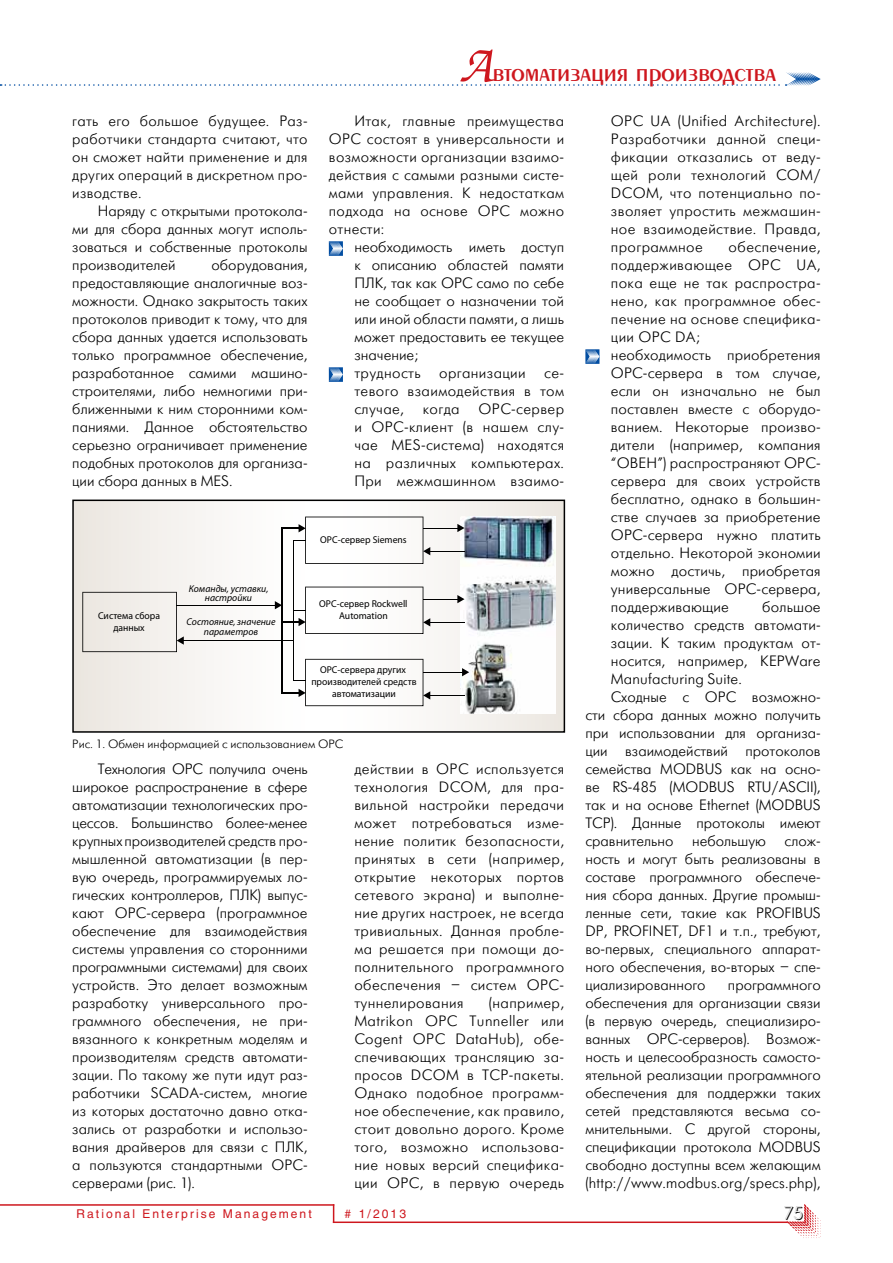
<style>
.page{position:relative;width:893px;height:1263px;background:#fff}
.page>*{position:absolute;margin:0;border:0;box-sizing:border-box;transform-origin:0 0}
.t1{font:27px "Penta Demi";color:#ce171e}
.t2{font:18px "Futuris Shadow C";color:#000}
.t3{font:15px/18px "Futuris Light C";letter-spacing:.01em;color:#000;text-align:justify}
.t4{font:12px "Futuris Light C";color:#000}
.t5{font:12px "Helios";letter-spacing:.17em;color:#ce171e}
.t6{font:9.9px/11.9px "Myriad Pro";color:#000;text-align:center}
.t7{font:italic 9.9px/9.1px "Myriad Pro";color:#000;text-align:center}
.s1{font-family:"Zapf Chancery C";font-size:54px}
</style>
<div class="page">
<svg style="left:787px;top:1204px;width:34px;height:34px"></svg>
<hr style="left:0;top:1204px;width:334px;height:2px;background:#ce171e">
<svg style="left:333px;top:1206px;width:1px;height:15px"></svg>
<hr style="left:333px;top:1221px;width:455px;height:2px;background:#ce171e">
<svg style="left:0;top:72px;width:821px;height:14px"></svg>
<svg style="left:329px;top:241px;width:14px;height:15px"></svg>
<svg style="left:329px;top:367px;width:14px;height:15px"></svg>
<svg style="left:585px;top:349px;width:14px;height:15px"></svg>
<svg style="left:75px;top:503px;width:487px;height:227px"></svg>
<img style="left:461px;top:517px;width:94px;height:197px">
<hr style="left:177px;top:605px;width:99px;height:1px;background:#000">
<hr style="left:423px;top:528px;width:36px;height:1px;background:#000">
<svg style="left:457px;top:524px;width:7px;height:8px"></svg>
<hr style="left:429px;top:551px;width:35px;height:1px;background:#000">
<hr style="left:423px;top:599px;width:36px;height:1px;background:#000">
<svg style="left:457px;top:595px;width:7px;height:8px"></svg>
<hr style="left:429px;top:622px;width:35px;height:1px;background:#000">
<hr style="left:423px;top:672px;width:40px;height:1px;background:#000">
<svg style="left:462px;top:668px;width:7px;height:8px"></svg>
<hr style="left:429px;top:695px;width:35px;height:1px;background:#000">
<hr style="left:183px;top:640px;width:111px;height:1px;background:#000">
<div style="left:82px;top:592px;width:102px;height:60px;background:#f0ede8"></div>
<svg style="left:275px;top:587px;width:155px;height:47px"></svg>
<svg style="left:281px;top:517px;width:149px;height:47px"></svg>
<hr style="left:293px;top:540px;width:1px;height:140px;background:#000">
<hr style="left:281px;top:528px;width:2px;height:165px;background:#000">
<svg style="left:281px;top:659px;width:149px;height:47px"></svg>
<div style="left:72px;top:500px;width:493px;height:233px;border:2px solid #000"></div>
<h1 class="t1" style="left:459px;top:59px;width:319px"><span class="s1">А</span>втоматизация производства</h1>
<p class="t3" style="left:72px;top:112px;width:237px">гать его большое будущее. Раз&shy;работчики стандарта считают, что он сможет найти применение и для других операций в дискретном про&shy;изводстве.</p>
<p class="t3" style="left:72px;top:202px;width:237px;text-indent:26px">Наряду с открытыми протокола&shy;ми для сбора данных могут исполь&shy;зоваться и собственные протоколы производителей</p>
<p class="t3" style="left:72px;top:256px;width:237px;text-indent:139px">оборудования, предоставляющие аналогичные воз&shy;можности. Однако закрытость таких протоколов приводит к тому, что для сбора данных удается использовать только программное обеспечение, разработанное самими машино&shy;строителями, либо немногими при&shy;ближенными к ним сторонними ком&shy;паниями. Данное обстоятельство серьезно ограничивает применение подобных протоколов для организа&shy;ции сбора данных в MES.</p>
<p class="t3" style="left:329px;top:112px;width:237px;text-indent:26px">Итак, главные преимущества OPC состоят в универсальности и возможности организации взаимо&shy;действия с самыми разными систе&shy;мами управления. К недостаткам подхода на основе OPC можно отнести:</p>
<p class="t3" style="left:354px;top:238px;width:211px;text-align:left">необходимость иметь доступ к описанию областей памяти<br>ПЛК, так как OPC само по себе не сообщает о назначении той или иной области памяти, а лишь может предоставить ее текущее значение;<br>трудность организации се&shy;тевого взаимодействия в том случае,</p>
<p class="t3" style="left:354px;top:400px;width:211px;text-indent:124px">OPC-сервер и OPC-клиент (в нашем слу&shy;чае MES-система) находятся на различных компьютерах.<br>При межмашинном взаимо-</p>
<p class="t3" style="left:423px;top:400px;width:38px">когда</p>
<p class="t6" style="left:98px;top:609px;width:64px">Система сбора данных</p>
<p class="t7" style="left:189px;top:583px;width:81px">Команды, уставки, настройки</p>
<p class="t7" style="left:187px;top:617px;width:90px">Состояние, значение параметров</p>
<p class="t6" style="left:320px;top:534px;width:88px">ОРС-сервер Siemens</p>
<p class="t6" style="left:319px;top:598px;width:90px">ОРС-сервер Rockwell<br>Automation</p>
<p class="t6" style="left:311px;top:664px;width:107px">ОРС-сервера других производителей средств автоматизации</p>
<p class="t4" style="left:72px;top:738px;width:273px">Рис. 1. Обмен информацией с использованием OPC</p>
<p class="t3" style="left:72px;top:760px;width:237px;text-indent:26px">Технология OPC получила очень широкое распространение в сфере автоматизации технологических про&shy;цессов. Большинство более-менее крупных производителей средств про&shy;мышленной автоматизации (в пер&shy;вую очередь, программируемых ло&shy;гических контроллеров, ПЛК) выпус&shy;кают OPC-сервера (программное обеспечение для взаимодействия системы управления со сторонними программными системами) для своих устройств. Это делает возможным разработку универсального про&shy;граммного обеспечения, не при&shy;вязанного к конкретным моделям и производителям средств автомати&shy;зации. По такому же пути идут раз&shy;работчики SCADA-систем, многие из которых достаточно давно отка&shy;зались от разработки и использо&shy;вания драйверов для связи с ПЛК, а пользуются стандартными OPC&shy;серверами (рис. 1).</p>
<p class="t3" style="left:354px;top:760px;width:211px">действии в OPC используется технология DCOM, для пра&shy;вильной настройки передачи может потребоваться изме&shy;нение политик безопасности, принятых в сети (например, открытие некоторых портов сетевого экрана) и выполне&shy;ние других настроек, не всегда тривиальных. Данная пробле&shy;ма решается при помощи до&shy;полнительного программного обеспечения – систем OPC&shy;туннелирования</p>
<p class="t3" style="left:354px;top:994px;width:211px;text-indent:135px">(например, Matrikon OPC Tunneller или Cogent OPC DataHub), обе&shy;спечивающих трансляцию за&shy;просов DCOM в TCP-пакеты.<br>Однако подобное программ&shy;ное обеспечение, как правило, стоит довольно дорого. Кроме того, возможно использова&shy;ние новых версий специфика&shy;ции OPC, в первую очередь</p>
<p class="t5" style="left:77px;top:1207px;width:237px">Rational Enterprise Management</p>
<p class="t5" style="left:345px;top:1207px;width:63px"># 1/2013</p>
<p class="t3" style="left:611px;top:112px;width:211px">OPC UA (Unified Architecture).<br>Разработчики данной специ&shy;фикации отказались от веду&shy;щей роли технологий COM/ DCOM, что потенциально по&shy;зволяет упростить межмашин&shy;ное взаимодействие. Правда, программное</p>
<p class="t3" style="left:611px;top:238px;width:211px;text-align:left;text-indent:118px">обеспечение, поддерживающее OPC UA, пока еще не так распростра&shy;нено, как программное обес&shy;печение на основе специфика&shy;ции OPC DA;<br>необходимость приобретения<br>OPC-сервера в том случае, если он изначально не был поставлен вместе с оборудо&shy;ванием. Некоторые произво&shy;дители (например, компания “ОВЕН”) распространяют OPC&shy;сервера для своих устройств бесплатно, однако в большин&shy;стве случаев за приобретение<br>OPC-сервера нужно платить отдельно. Некоторой экономии можно достичь, приобретая универсальные OPC-сервера, поддерживающие</p>
<p class="t3" style="left:762px;top:598px;width:60px">большое</p>
<p class="t3" style="left:611px;top:616px;width:211px">количество средств автомати-</p>
<p class="t3" style="left:611px;top:634px;width:211px">зации. К таким продуктам от-</p>
<p class="t3" style="left:611px;top:652px;width:211px">носится, например, KEPWare</p>
<p class="t3" style="left:611px;top:670px;width:132px">Manufacturing Suite.</p>
<p class="t3" style="left:611px;top:688px;width:211px">Сходные с OPC возможно-</p>
<p class="t3" style="left:585px;top:706px;width:237px">сти сбора данных можно получить</p>
<p class="t3" style="left:585px;top:724px;width:237px">при использовании для организа-</p>
<p class="t3" style="left:585px;top:742px;width:237px">ции взаимодействий протоколов</p>
<p class="t3" style="left:585px;top:760px;width:237px">семейства MODBUS как на осно-</p>
<p class="t3" style="left:585px;top:778px;width:237px">ве RS-485 (MODBUS RTU/ASCII),</p>
<p class="t3" style="left:585px;top:796px;width:237px">так и на основе Ethernet (MODBUS</p>
<p class="t3" style="left:585px;top:814px;width:237px">TCP). Данные протоколы имеют</p>
<p class="t3" style="left:585px;top:832px;width:237px">сравнительно небольшую слож-</p>
<p class="t3" style="left:585px;top:850px;width:237px">ность и могут быть реализованы в</p>
<p class="t3" style="left:585px;top:868px;width:237px">составе программного обеспече-</p>
<p class="t3" style="left:585px;top:886px;width:237px">ния сбора данных. Другие промыш-</p>
<p class="t3" style="left:585px;top:904px;width:237px">ленные сети, такие как PROFIBUS</p>
<p class="t3" style="left:585px;top:922px;width:237px">DP, PROFINET, DF1 и т.п., требуют,</p>
<p class="t3" style="left:585px;top:940px;width:237px">во-первых, специального аппарат-</p>
<p class="t3" style="left:585px;top:958px;width:237px">ного обеспечения, во-вторых – спе-</p>
<p class="t3" style="left:585px;top:976px;width:122px">циализированного</p>
<p class="t3" style="left:585px;top:976px;width:237px;text-indent:143px">программного обеспечения для организации связи (в первую очередь, специализиро&shy;ванных OPC-серверов). Возмож&shy;ность и целесообразность самосто&shy;ятельной реализации программного обеспечения для поддержки таких сетей представляются весьма со&shy;мнительными. С другой стороны, спецификации протокола MODBUS свободно доступны всем желающим (http://www.modbus.org/specs.php),</p>
<p class="t2" style="left:784px;top:1204px;width:21px">75</p>
</div>
